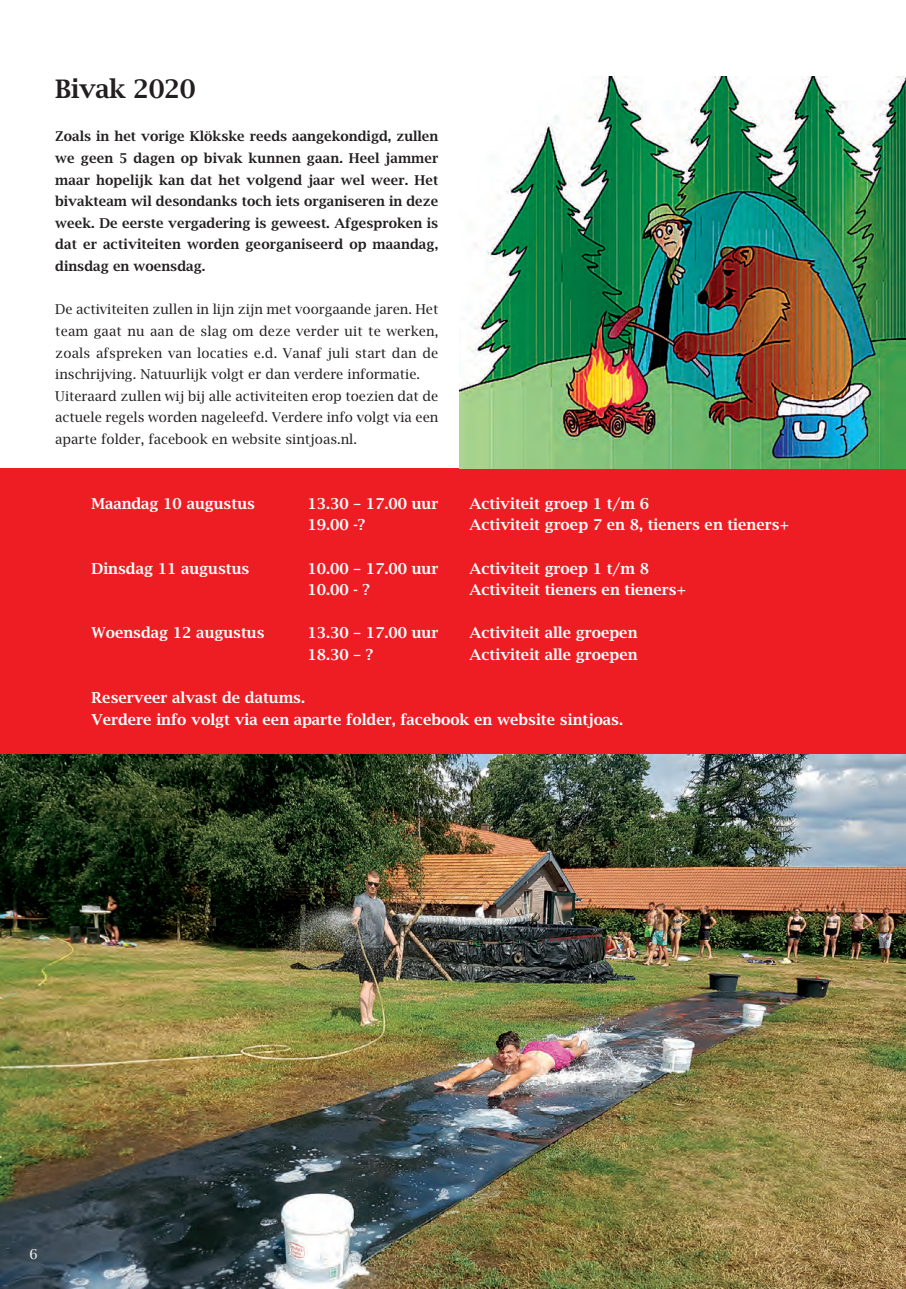
<style>
.page{position:relative;width:906px;height:1289px;background:#fff}
.page>*{position:absolute;margin:0;border:0;box-sizing:border-box;transform-origin:0 0}
.t1{font:600 25.5px "Lucida Bright";letter-spacing:-.015em;color:#231f20}
.t2{font:600 15px/21.6px "Lucida Bright";color:#fff}
.t3{font:13.5px/21.6px "Lucida Bright";color:#231f20}
.t4{font:600 13.5px/21.6px "Lucida Bright";letter-spacing:.01em;color:#231f20;text-align:justify}
.t5{font:13.5px "Lucida Bright";color:#fff}
</style>
<div class="page">
<img style="left:0;top:754px;width:906px;height:534px">
<div style="left:0;top:468px;width:906px;height:286px;background:#ee1d23"></div>
<img style="left:459px;top:77px;width:447px;height:391px">
<h1 class="t1" style="left:55px;top:74px;width:142px">Bivak 2020</h1>
<p class="t4" style="left:55px;top:126px;width:385px">Zoals in het vorige Klökske reeds aangekondigd, zullen we geen 5 dagen op bivak kunnen gaan. Heel jammer maar hopelijk kan dat het volgend jaar wel weer. Het bivakteam wil desondanks toch iets organiseren in deze week. De eerste vergadering is geweest. Afgesproken is dat er activiteiten worden georganiseerd op maandag, dinsdag en woensdag.</p>
<p class="t3" style="left:55px;top:299px;width:385px">De activiteiten zullen in lijn zijn met voorgaande jaren. Het team gaat nu aan de slag om deze verder uit te werken, zoals afspreken van locaties e.d. Vanaf juli start dan de inschrijving. Natuurlijk volgt er dan verdere informatie.<br>Uiteraard zullen wij bij alle activiteiten erop toezien dat de actuele regels worden nageleefd. Verdere info volgt via een aparte folder, facebook en website sintjoas.nl.</p>
<p class="t2" style="left:91px;top:493px;width:165px">Maandag 10 augustus</p>
<p class="t2" style="left:307px;top:493px;width:132px">13.30 – 17.00 uur</p>
<p class="t2" style="left:469px;top:493px;width:181px">Activiteit groep 1 t/m 6</p>
<p class="t2" style="left:307px;top:514px;width:59px">19.00 -?</p>
<p class="t2" style="left:469px;top:514px;width:321px">Activiteit groep 7 en 8, tieners en tieners+</p>
<p class="t2" style="left:91px;top:557px;width:159px">Dinsdag 11 augustus</p>
<p class="t2" style="left:307px;top:557px;width:132px">10.00 – 17.00 uur</p>
<p class="t2" style="left:469px;top:557px;width:181px">Activiteit groep 1 t/m 8</p>
<p class="t2" style="left:307px;top:579px;width:64px">10.00 - ?</p>
<p class="t2" style="left:469px;top:579px;width:218px">Activiteit tieners en tieners+</p>
<p class="t2" style="left:91px;top:622px;width:175px">Woensdag 12 augustus</p>
<p class="t2" style="left:307px;top:622px;width:132px">13.30 – 17.00 uur</p>
<p class="t2" style="left:469px;top:622px;width:169px">Activiteit alle groepen</p>
<p class="t2" style="left:307px;top:644px;width:67px">18.30 – ?</p>
<p class="t2" style="left:469px;top:644px;width:169px">Activiteit alle groepen</p>
<p class="t2" style="left:91px;top:687px;width:533px">Reserveer alvast de datums.<br>Verdere info volgt via een aparte folder, facebook en website sintjoas.</p>
<p class="t5" style="left:30px;top:1246px;width:10px">6</p>
</div>
